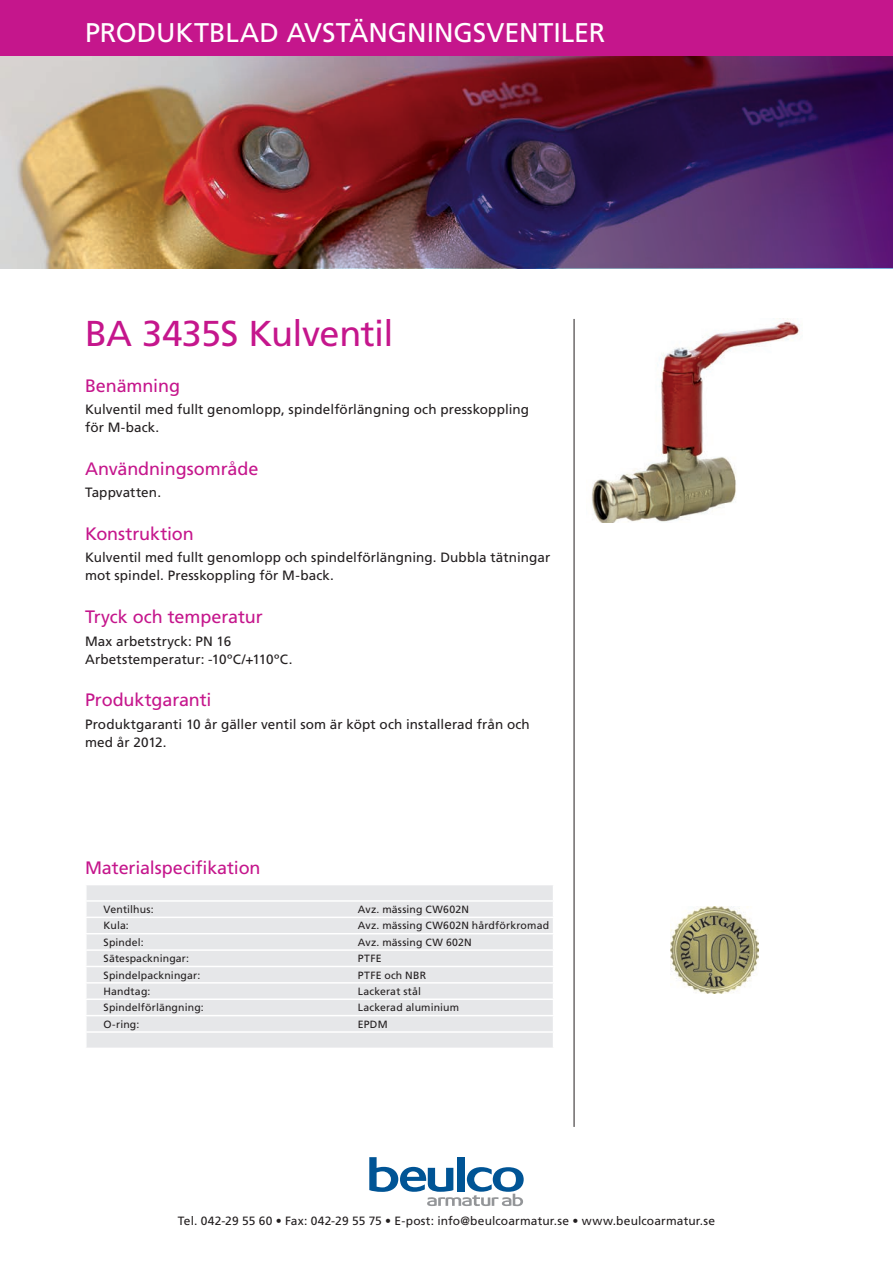
<style>
.page{position:relative;width:893px;height:1263px;background:#fff}
.page>*{position:absolute;margin:0;border:0;box-sizing:border-box;transform-origin:0 0}
.Artikelgrupp{font:36px "Frutiger LT Std";letter-spacing:-.02em;color:#c5168c}
.Produktgruppsrubrik{font:27px "Frutiger LT Std";color:#fff}
.Mellanrubrik{font:18px "Frutiger LT Std";letter-spacing:-.005em;color:#c5168c}
.Materialspecrubrik{font:18px "Frutiger LT Std";letter-spacing:-.01em;color:#c5168c}
.Brödtext{font:13.5px/18px "Frutiger LT Std";letter-spacing:.005em;color:#231f20}
.t1{font:12px "Frutiger LT Std";letter-spacing:.01em;color:#231f20}
.MaterialspecText{font:10.5px "Frutiger LT Std";letter-spacing:.015em;color:#231f20}
</style>
<div class="page">
<img style="left:0;top:55px;width:893px;height:213px">
<div style="left:0;top:0;width:893px;height:55px;background:#c5168c"></div>
<svg style="left:369px;top:1157px;width:155px;height:49px"></svg>
<hr style="left:574px;top:319px;width:1px;height:808px;background:#231f20">
<div style="left:87px;top:885px;width:466px;height:163px;background:#e6e7e9"></div>
<hr style="left:85px;top:900px;width:469px;height:2px;background:#fff">
<hr style="left:85px;top:916px;width:469px;height:2px;background:#fff">
<hr style="left:85px;top:933px;width:469px;height:1px;background:#fff">
<hr style="left:85px;top:949px;width:469px;height:2px;background:#fff">
<hr style="left:85px;top:966px;width:469px;height:1px;background:#fff">
<hr style="left:85px;top:982px;width:469px;height:1px;background:#fff">
<hr style="left:85px;top:998px;width:469px;height:2px;background:#fff">
<hr style="left:85px;top:1015px;width:469px;height:1px;background:#fff">
<hr style="left:85px;top:1031px;width:469px;height:2px;background:#fff">
<svg style="left:86px;top:885px;width:1px;height:163px"></svg>
<img style="left:591px;top:321px;width:208px;height:202px">
<img style="left:671px;top:906px;width:87px;height:87px">
<p class="Produktgruppsrubrik" style="left:85px;top:16px;width:491px">PRODUKTBLAD Avstängningsventiler</p>
<p class="Artikelgrupp" style="left:85px;top:312px;width:310px">BA 3435S Kulventil</p>
<p class="Mellanrubrik" style="left:85px;top:375px;width:96px">Benämning</p>
<p class="Brödtext" style="left:85px;top:401px;width:446px">Kulventil med fullt genomlopp, spindelförlängning och presskoppling</p>
<p class="Brödtext" style="left:85px;top:419px;width:76px">för M-back.</p>
<p class="Mellanrubrik" style="left:85px;top:458px;width:175px">Användningsområde</p>
<p class="Brödtext" style="left:85px;top:484px;width:78px">Tappvatten.</p>
<p class="Mellanrubrik" style="left:85px;top:523px;width:110px">Konstruktion</p>
<p class="Brödtext" style="left:85px;top:549px;width:467px">Kulventil med fullt genomlopp och spindelförlängning. Dubbla tätningar mot spindel. Presskoppling för M-back.</p>
<p class="Mellanrubrik" style="left:85px;top:606px;width:179px">Tryck och temperatur</p>
<p class="Brödtext" style="left:85px;top:632px;width:148px">Max arbetstryck: PN 16</p>
<p class="Brödtext" style="left:85px;top:650px;width:209px">Arbetstemperatur: -10ºC/+110ºC.</p>
<p class="Mellanrubrik" style="left:85px;top:690px;width:128px">Produktgaranti</p>
<p class="Brödtext" style="left:85px;top:715px;width:446px">Produktgaranti 10 år gäller ventil som är köpt och installerad från och med år 2012.</p>
<p class="Materialspecrubrik" style="left:85px;top:857px;width:177px">Materialspecifikation</p>
<p class="MaterialspecText" style="left:104px;top:903px;width:52px">Ventilhus:</p>
<p class="MaterialspecText" style="left:358px;top:903px;width:111px">Avz. mässing CW602N</p>
<p class="MaterialspecText" style="left:104px;top:920px;width:27px">Kula:</p>
<p class="MaterialspecText" style="left:358px;top:920px;width:193px">Avz. mässing CW602N hårdförkromad</p>
<p class="MaterialspecText" style="left:104px;top:936px;width:42px">Spindel:</p>
<p class="MaterialspecText" style="left:358px;top:936px;width:113px">Avz. mässing CW 602N</p>
<p class="MaterialspecText" style="left:104px;top:952px;width:87px">Sätespackningar:</p>
<p class="MaterialspecText" style="left:358px;top:952px;width:25px">PTFE</p>
<p class="MaterialspecText" style="left:104px;top:969px;width:98px">Spindelpackningar:</p>
<p class="MaterialspecText" style="left:358px;top:969px;width:70px">PTFE och N BR</p>
<p class="MaterialspecText" style="left:104px;top:985px;width:48px">Handtag:</p>
<p class="MaterialspecText" style="left:358px;top:985px;width:65px">Lackerat stål</p>
<p class="MaterialspecText" style="left:104px;top:1001px;width:102px">Spindelförlängning:</p>
<p class="MaterialspecText" style="left:358px;top:1001px;width:103px">Lackerad aluminium</p>
<p class="MaterialspecText" style="left:104px;top:1018px;width:37px">O-ring:</p>
<p class="MaterialspecText" style="left:358px;top:1018px;width:31px">EPDM</p>
<p class="t1" style="left:178px;top:1214px;width:539px">Tel. 042-29 55 60 • Fax: 042-29 55 75 • E-post: info@beulcoarmatur.se • www.beulcoarmatur.se</p>
</div>
